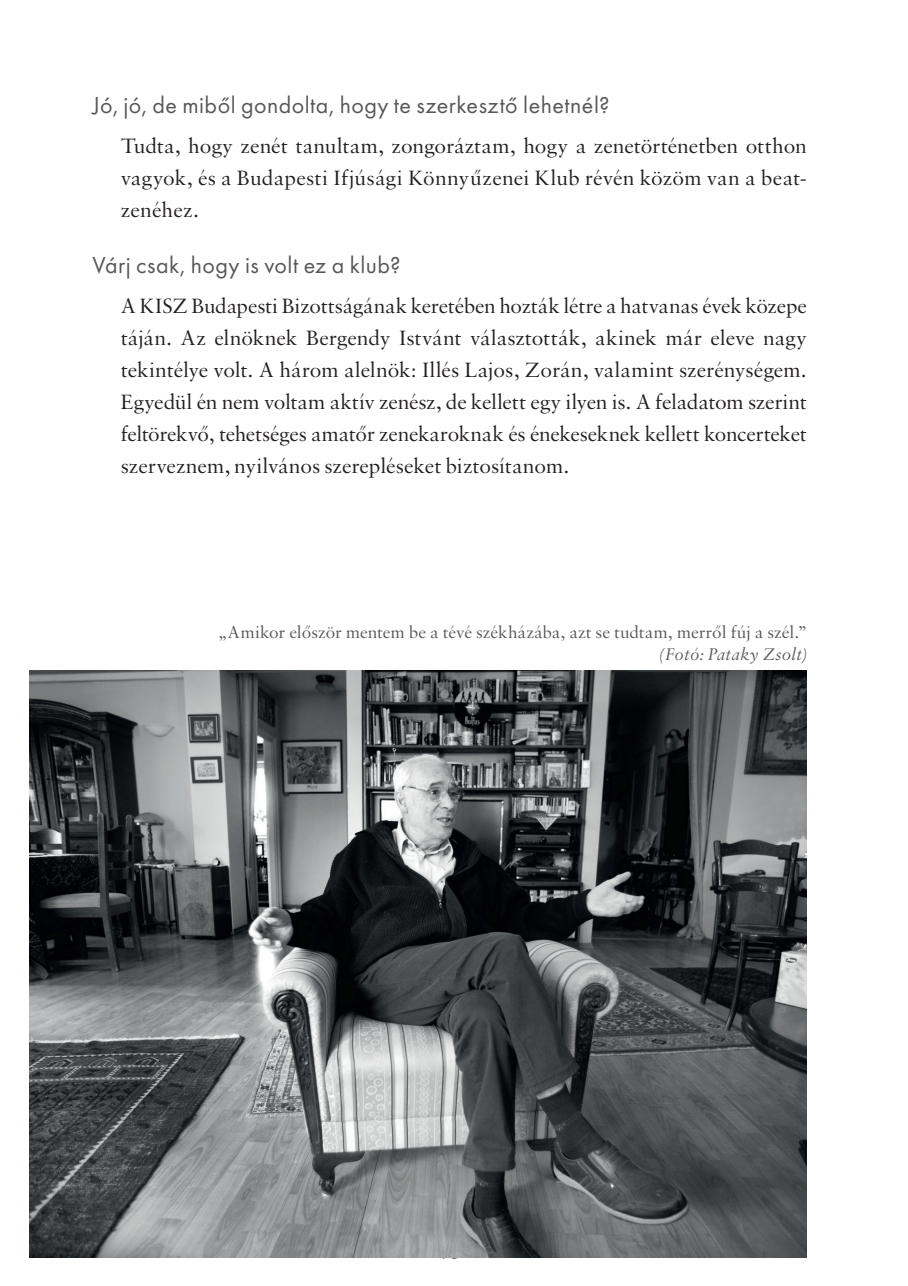
<style>
.page{position:relative;width:908px;height:1286px;background:#fff}
.page>*{position:absolute;margin:0;border:0;box-sizing:border-box;transform-origin:0 0}
.t1{font:24px "Futura TEE";letter-spacing:.02em;color:#57585a}
.t2{font:22px/32px "Sabon";letter-spacing:.005em;color:#231f20;text-align:justify}
.t3{font:18px "Sabon";color:#57585a}
.t4{font:italic 18px "Sabon";color:#57585a}
</style>
<div class="page">
<img style="left:30px;top:670px;width:777px;height:587px">
<p class="t1" style="left:92px;top:91px;width:519px">Jó, jó, de miből gondolta, hogy te szerkesztő lehetnél?</p>
<p class="t2" style="left:121px;top:129px;width:687px">Tudta, hogy zenét tanultam, zongoráztam, hogy a zenetörténetben otthon vagyok, és a Budapesti Ifjúsági Könnyűzenei Klub révén közöm van a beat&shy;zenéhez.</p>
<p class="t1" style="left:92px;top:251px;width:310px">Várj csak, hogy is volt ez a klub?</p>
<p class="t2" style="left:121px;top:289px;width:688px">A KISZ Budapesti Bizottságának keretében hozták létre a hatvanas évek közepe táján. Az elnöknek Bergendy Istvánt választották, akinek már eleve nagy tekintélye volt. A három alelnök: Illés Lajos, Zorán, valamint szerénységem.<br>Egyedül én nem voltam aktív zenész, de kellett egy ilyen is. A feladatom szerint feltörekvő, tehetséges amatőr zenekaroknak és énekeseknek kellett koncerteket szerveznem, nyilvános szerepléseket biztosítanom.</p>
<p class="t3" style="left:218px;top:621px;width:590px">„Amikor először mentem be a tévé székházába, azt se tudtam, merről fúj a szél.”</p>
<p class="t4" style="left:659px;top:643px;width:149px">(Fotó: Pataky Zsolt)</p>
</div>
